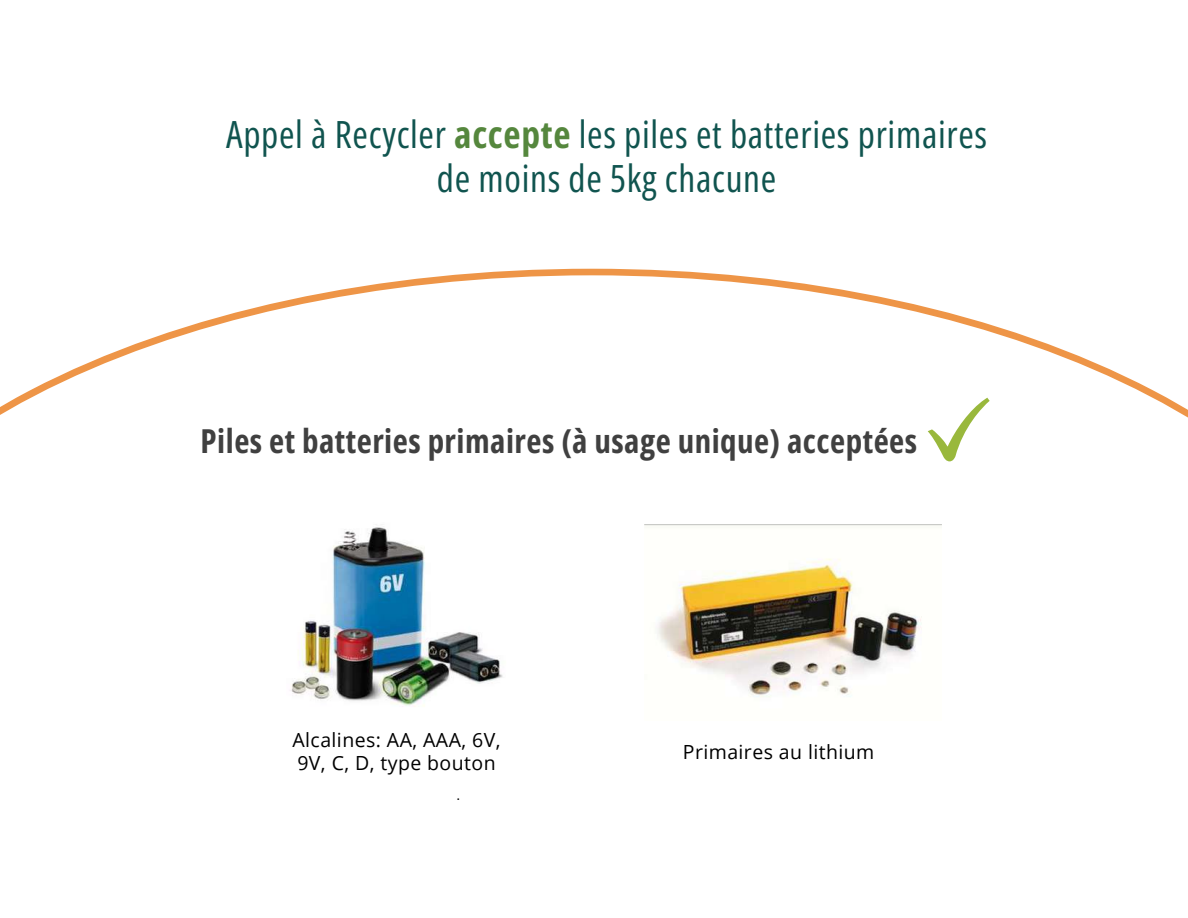
<style>
.page{position:relative;width:1188px;height:918px;background:#fff}
.page>*{position:absolute;margin:0;border:0;box-sizing:border-box;transform-origin:0 0}
.t1{font:37.5px/43.8px "Open Sans Condensed";letter-spacing:.02em;color:#10544f;text-align:center}
.t2{font:700 33px "Open Sans Condensed";letter-spacing:.015em;color:#404040}
.t3{font:19.5px/23.7px "Open Sans";letter-spacing:.025em;color:#000}
.t4{font:15px "Calibri";color:#000}
.s1{font-weight:700;color:#55873d}
</style>
<div class="page">
<svg style="left:0;top:269px;width:1188px;height:257px"></svg>
<img style="left:264px;top:511px;width:260px;height:196px">
<img style="left:645px;top:524px;width:297px;height:173px">
<svg style="left:928px;top:398px;width:62px;height:63px"></svg>
<p class="t1" style="left:226px;top:112px;width:763px">Appel à Recycler <span class="s1">accepte</span> les piles et batteries primaires de moins de 5kg chacune</p>
<p class="t2" style="left:201px;top:418px;width:718px">Piles et batteries primaires (à usage unique) acceptées</p>
<p class="t3" style="left:293px;top:727px;width:210px">Alcalines: AA, AAA, 6V,<br>9V, C, D, type bouton</p>
<p class="t4" style="left:456px;top:788px;width:5px">.</p>
<p class="t3" style="left:683px;top:740px;width:193px">Primaires au lithium</p>
</div>
